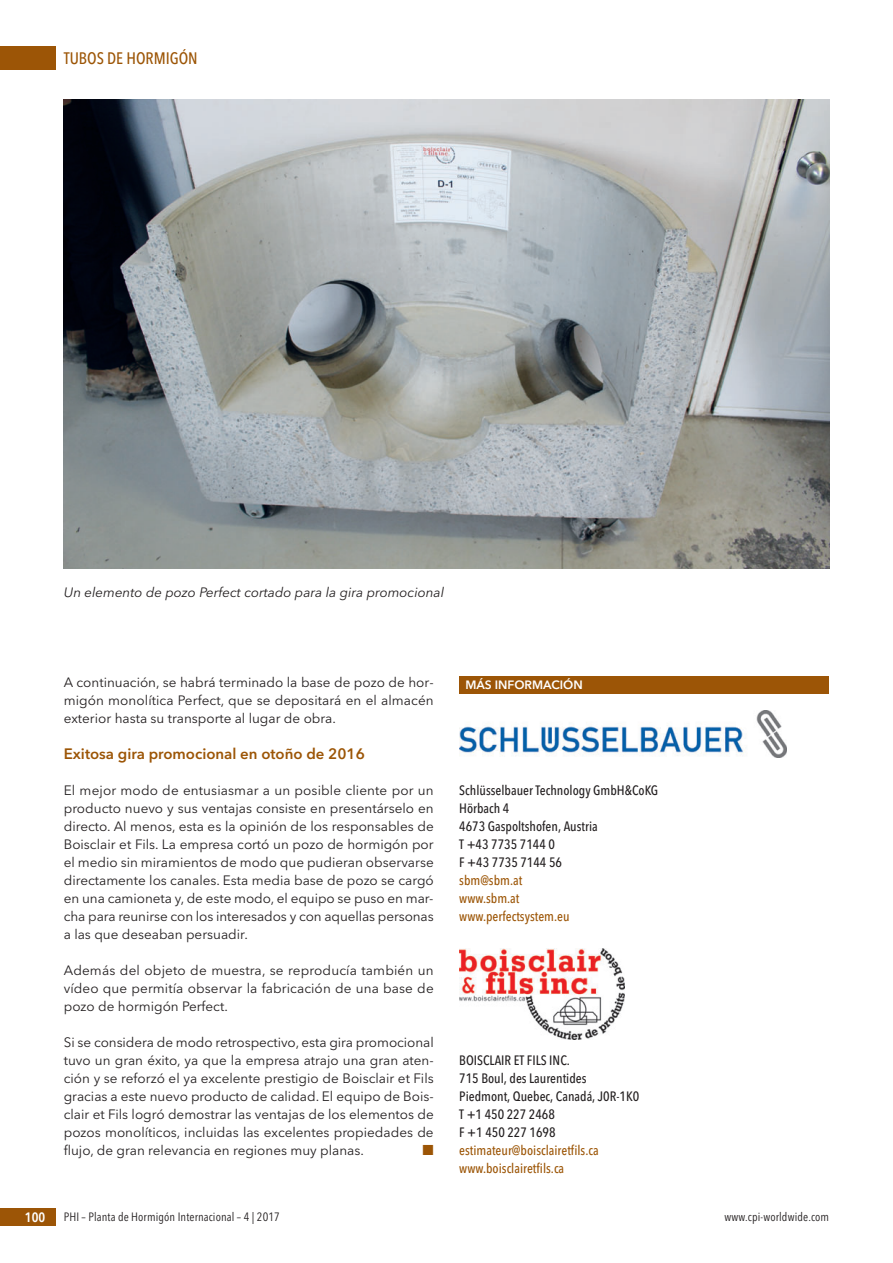
<style>
.page{position:relative;width:893px;height:1263px;background:#fff}
.page>*{position:absolute;margin:0;border:0;box-sizing:border-box;transform-origin:0 0}
.t1{font:500 16.5px "Avenir Next Condensed";color:#9c5506}
.t2{font:600 15px "Avenir Next";color:#9c5506}
.t3{font:13.5px/18px "Avenir Next";color:#231f20;text-align:justify}
.t4{font:500 13.5px/18px "Avenir Next Condensed";color:#231f20}
.t5{font:500 13.5px/18px "Avenir Next Condensed";color:#9c5506}
.t6{font:italic 13.5px "Avenir Next";color:#231f20}
.t7{font:600 13.5px "Avenir Next Condensed";color:#fff}
.t8{font:13.5px "European Pi Three";color:#9c5506}
.t9{font:12px "Avenir Next Condensed";letter-spacing:.01em;color:#231f20}
.t10{font:600 12px "Avenir Next";color:#fff}
</style>
<div class="page">
<div style="left:0;top:47px;width:55px;height:23px;background:#9c5506"></div>
<div style="left:0;top:1208px;width:55px;height:18px;background:#9c5506"></div>
<div style="left:459px;top:676px;width:370px;height:17px;background:#9c5506"></div>
<img style="left:459px;top:710px;width:328px;height:47px">
<img style="left:459px;top:949px;width:165px;height:90px">
<img style="left:64px;top:100px;width:765px;height:469px">
<p class="t1" style="left:64px;top:51px;width:135px">TUBOS DE HORMIGÓN</p>
<p class="t6" style="left:64px;top:586px;width:382px">Un elemento de pozo Perfect cortado para la gira promocional</p>
<p class="t3" style="left:64px;top:674px;width:371px">A continuación, se habrá terminado la base de pozo de hor&shy;migón monolítica Perfect, que se depositará en el almacén exterior hasta su transporte al lugar de obra.</p>
<p class="t2" style="left:64px;top:747px;width:303px">Exitosa gira promocional en otoño de 2016</p>
<p class="t3" style="left:64px;top:782px;width:371px">El mejor modo de entusiasmar a un posible cliente por un producto nuevo y sus ventajas consiste en presentárselo en directo. Al menos, esta es la opinión de los responsables de Boisclair et Fils. La empresa cortó un pozo de hormigón por el medio sin miramientos de modo que pudieran observarse directamente los canales. Esta media base de pozo se cargó en una camioneta y, de este modo, el equipo se puso en mar&shy;cha para reunirse con los interesados y con aquellas personas a las que deseaban persuadir.</p>
<p class="t3" style="left:64px;top:962px;width:371px">Además del objeto de muestra, se reproducía también un vídeo que permitía observar la fabricación de una base de pozo de hormigón Perfect.</p>
<p class="t3" style="left:64px;top:1034px;width:371px">Si se considera de modo retrospectivo, esta gira promocional tuvo un gran éxito, ya que la empresa atrajo una gran aten&shy;ción y se reforzó el ya excelente prestigio de Boisclair et Fils gracias a este nuevo producto de calidad. El equipo de Bois&shy;clair et Fils logró demostrar las ventajas de los elementos de pozos monolíticos, incluidas las excelentes propiedades de flujo, de gran relevancia en regiones muy planas.</p>
<p class="t8" style="left:422px;top:1142px;width:13px">-</p>
<p class="t10" style="left:465px;top:679px;width:119px">MÁS INFORMACIÓN</p>
<p class="t4" style="left:459px;top:782px;width:201px">Schlüsselbauer Technology GmbH&amp;CoKG<br>Hörbach 4<br>4673 Gaspoltshofen, Austria<br>T +43 7735 7144 0<br>F +43 7735 7144 56</p>
<p class="t5" style="left:459px;top:872px;width:112px">sbm@sbm.at www.sbm.at www.perfectsystem.eu</p>
<p class="t4" style="left:459px;top:1052px;width:182px">BOISCLAIR ET FILS INC.<br>715 Boul, des Laurentides<br>Piedmont, Quebec, Canadá, J0R-1K0<br>T +1 450 227 2468<br>F +1 450 227 1698</p>
<p class="t5" style="left:459px;top:1142px;width:141px">estimateur@boisclairetfils.ca www.boisclairetfils.ca</p>
<p class="t7" style="left:25px;top:1209px;width:22px">100</p>
<p class="t9" style="left:64px;top:1211px;width:218px">PHI – Planta de Hormigón Internacional – 4 | 2017</p>
<p class="t9" style="left:725px;top:1211px;width:106px">www.cpi-worldwide.com</p>
</div>
